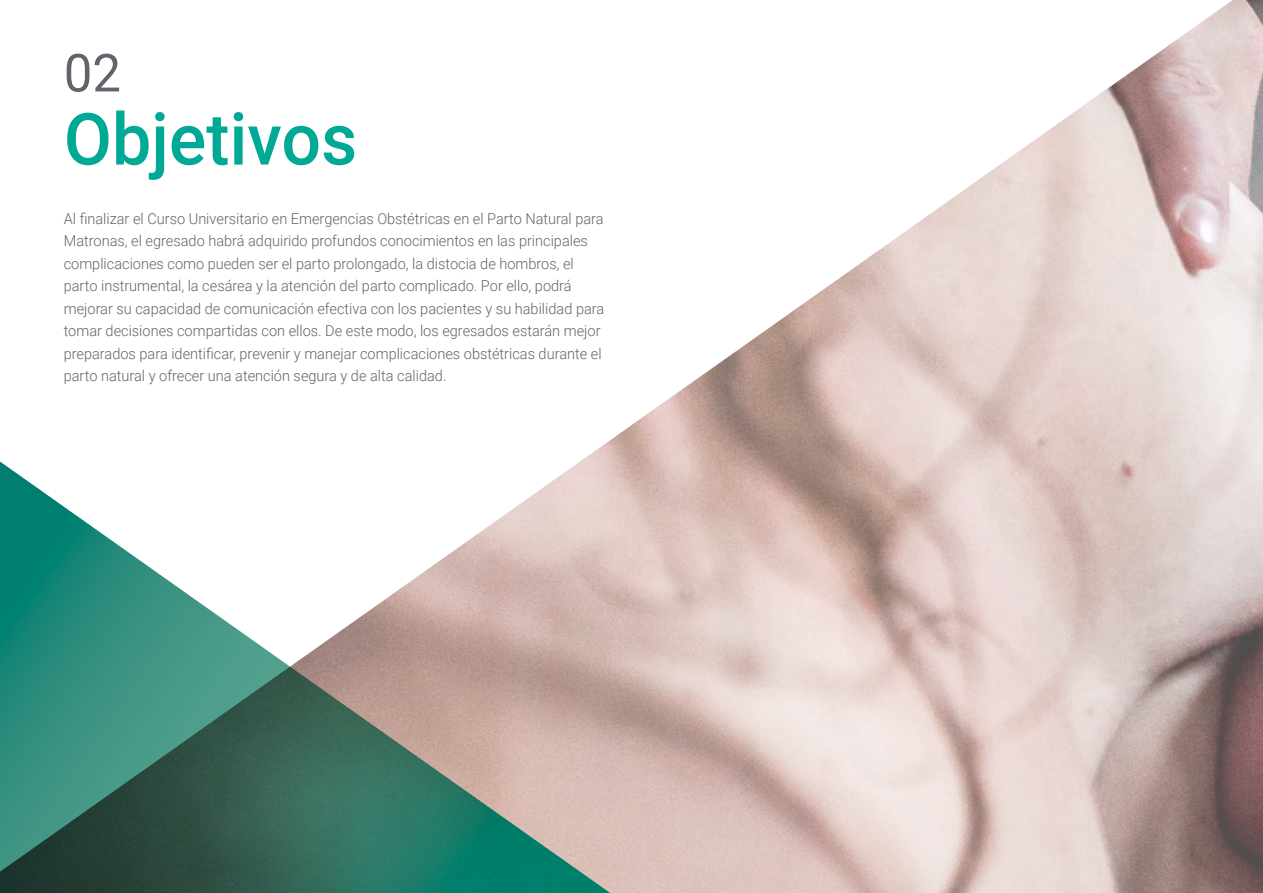
<style>
.page{position:relative;width:1263px;height:893px;background:#fff}
.page>*{position:absolute;margin:0;border:0;box-sizing:border-box;transform-origin:0 0}
.t1{font:500 72px "Roboto";color:#00a996}
.t2{font:52.5px "Roboto";color:#61646a}
.t3{font:300 15px/22.5px "Roboto";color:#61646a}
</style>
<div class="page">
<img style="left:602px;top:0;width:661px;height:893px">
<svg style="left:0;top:446px;width:640px;height:447px"></svg>
<h2 class="t2" style="left:64px;top:36px;width:59px">02</h2>
<h1 class="t1" style="left:64px;top:89px;width:295px">Objetivos</h1>
<p class="t3" style="left:64px;top:207px;width:542px">Al finalizar el Curso Universitario en Emergencias Obstétricas en el Parto Natural para Matronas, el egresado habrá adquirido profundos conocimientos en las principales complicaciones como pueden ser el parto prolongado, la distocia de hombros, el parto instrumental, la cesárea y la atención del parto complicado. Por ello, podrá mejorar su capacidad de comunicación efectiva con los pacientes y su habilidad para tomar decisiones compartidas con ellos. De este modo, los egresados estarán mejor preparados para identificar, prevenir y manejar complicaciones obstétricas durante el parto natural y ofrecer una atención segura y de alta calidad.</p>
</div>
